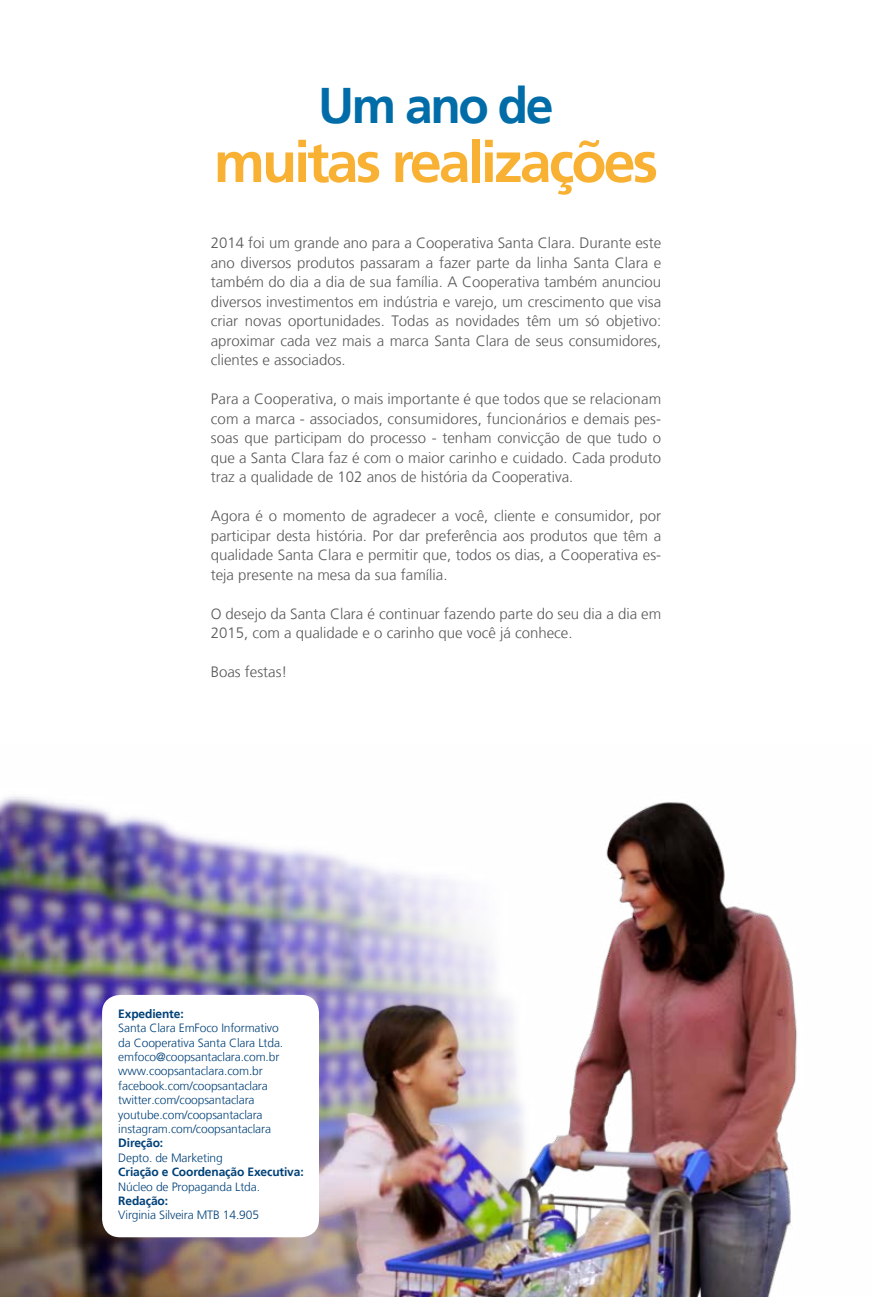
<style>
.page{position:relative;width:872px;height:1297px;background:#fff}
.page>*{position:absolute;margin:0;border:0;box-sizing:border-box;transform-origin:0 0}
.t1{font:700 57.3px "Frutiger LT";letter-spacing:-.05em;color:#f8b132}
.t2{font:700 49.95px "Frutiger LT";color:#006da8}
.t3{font:300 15px/19.5px "Frutiger LT";color:#58585a;text-align:justify}
.t4{font:300 12px/14.4px "Frutiger LT";letter-spacing:-.01em;color:#004178}
.t5{font:700 12px "Frutiger LT";letter-spacing:-.01em;color:#004178}
</style>
<div class="page">
<img style="left:0;top:796px;width:797px;height:501px">
<div style="left:102px;top:995px;width:217px;height:242px;background:#fff;border-radius:18px"></div>
<h2 class="t2" style="left:318px;top:76px;width:237px">Um ano de</h2>
<h1 class="t1" style="left:214px;top:128px;width:446px">muitas realizações</h1>
<p class="t3" style="left:211px;top:234px;width:452px">2014 foi um grande ano para a Cooperativa Santa Clara. Durante este ano diversos produtos passaram a fazer parte da linha Santa Clara e também do dia a dia de sua família. A Cooperativa também anunciou diversos investimentos em indústria e varejo, um crescimento que visa criar novas oportunidades. Todas as novidades têm um só objetivo: aproximar cada vez mais a marca Santa Clara de seus consumidores, clientes e associados.</p>
<p class="t3" style="left:211px;top:390px;width:452px">Para a Cooperativa, o mais importante é que todos que se relacionam com a marca - associados, consumidores, funcionários e demais pes&shy;soas que participam do processo - tenham convicção de que tudo o que a Santa Clara faz é com o maior carinho e cuidado. Cada produto traz a qualidade de 102 anos de história da Cooperativa.</p>
<p class="t3" style="left:211px;top:507px;width:452px">Agora é o momento de agradecer a você, cliente e consumidor, por participar desta história. Por dar preferência aos produtos que têm a qualidade Santa Clara e permitir que, todos os dias, a Cooperativa es&shy;teja presente na mesa da sua família.</p>
<p class="t3" style="left:211px;top:604px;width:452px">O desejo da Santa Clara é continuar fazendo parte do seu dia a dia em<br>2015, com a qualidade e o carinho que você já conhece.</p>
<p class="t3" style="left:211px;top:663px;width:78px">Boas festas!</p>
<p class="t5" style="left:118px;top:1006px;width:67px">Expediente:</p>
<p class="t4" style="left:118px;top:1021px;width:166px">Santa Clara EmFoco Informativo da Cooperativa Santa Clara Ltda. emfoco@coopsantaclara.com.br www.coopsantaclara.com.br facebook.com/coopsantaclara twitter.com/coopsantaclara youtube.com/coopsantaclara instagram.com/coopsantaclara</p>
<p class="t5" style="left:118px;top:1136px;width:46px">Direção:</p>
<p class="t4" style="left:118px;top:1150px;width:106px">Depto. de Marketing</p>
<p class="t5" style="left:118px;top:1165px;width:187px">Criação e Coordenação Executiva:</p>
<p class="t4" style="left:118px;top:1179px;width:143px">Núcleo de Propaganda Ltda.</p>
<p class="t5" style="left:118px;top:1194px;width:51px">Redação:</p>
<p class="t4" style="left:118px;top:1208px;width:142px">Virginia Silveira MTB 14.905</p>
</div>
